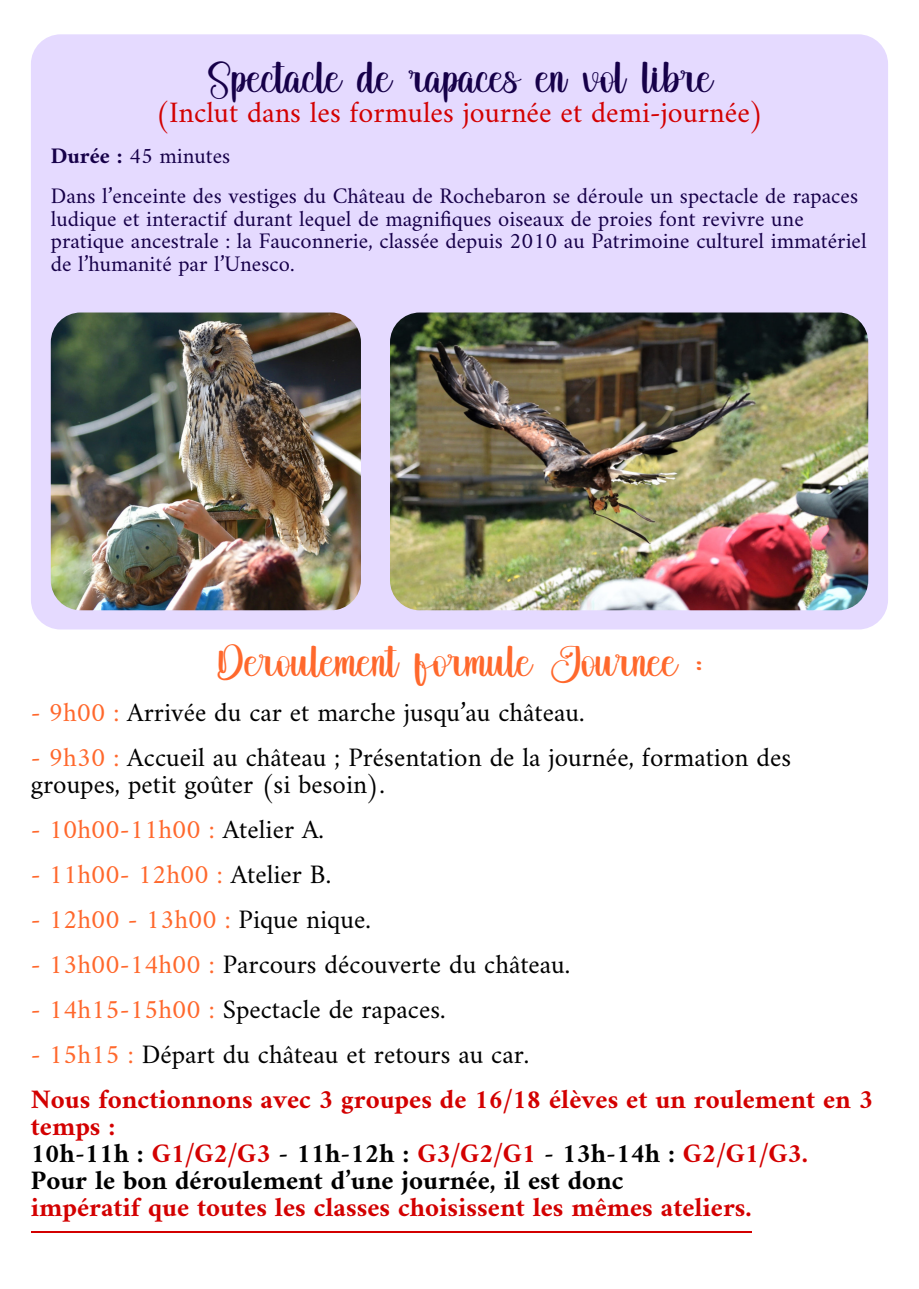
<style>
.page{position:relative;width:919px;height:1289px;background:#fff}
.page>*{position:absolute;margin:0;border:0;box-sizing:border-box;transform-origin:0 0}
.t1{font:45px "Underline";color:#160049}
.t2{font:45px "Underline";color:#ff682c}
.t3{font:30px "Amiri";color:#d30000}
.t4{font:27px/27px "Amiri";color:#000}
.t5{font:700 27px/45px "Amiri";color:#d30000}
.t6{font:700 27px/27px "Amiri";color:#000}
.t7{font:27px "Amiri";color:#ff682c}
.t8{font:22.5px/22.5px "Amiri";color:#160049}
.s1{font-weight:700}
.s2{color:#ff682c}
.s3{color:#000}
.s4{font-weight:400;color:#ff682c}
.s5{font-weight:400;color:#000}
.s6{color:#d30000}
</style>
<div class="page">
<div style="left:31px;top:34px;width:857px;height:595px;background:#e5daff;border-radius:30px"></div>
<hr style="left:31px;top:1231px;width:720px;height:1px;background:#d30000">
<img style="left:51px;top:312px;width:310px;height:298px;border-radius:30px">
<img style="left:390px;top:312px;width:478px;height:298px;border-radius:30px">
<h1 class="t1" style="left:206px;top:53px;width:508px">Spectacle de rapaces en vol libre</h1>
<h2 class="t3" style="left:155px;top:94px;width:610px">(Inclut dans les formules journée et demi-journée)</h2>
<p class="t8" style="left:51px;top:135px;width:808px;line-height:40.5px"><span class="s1">Durée :</span> 45 minutes<br>Dans l’enceinte des vestiges du Château de Rochebaron se déroule un spectacle de rapaces</p>
<p class="t8" style="left:51px;top:207px;width:817px">ludique et interactif durant lequel de magnifiques oiseaux de proies font revivre une pratique ancestrale : la Fauconnerie, classée depuis 2010 au Patrimoine culturel immatériel de l’humanité par l’Unesco.</p>
<h1 class="t2" style="left:216px;top:637px;width:489px">Dрoulement formule Journee :</h1>
<p class="t4" style="left:31px;top:698px;width:555px"><span class="s2">- 9h00 :</span> Arrivée du car et marche jusqu’au château.</p>
<p class="t4" style="left:31px;top:743px;width:761px"><span class="s2">- 9h30 :</span> Accueil au château ; Présentation de la journée, formation des groupes, petit goûter (si besoin).</p>
<p class="t7" style="left:31px;top:812px;width:294px">- 10h00-11h00 : <span class="s3">Atelier A.</span></p>
<p class="t7" style="left:31px;top:857px;width:302px">- 11h00- 12h00 : <span class="s3">Atelier B.</span></p>
<p class="t7" style="left:31px;top:902px;width:341px">- 12h00 - 13h00 : <span class="s3">Pique nique.</span></p>
<p class="t4" style="left:31px;top:950px;width:541px"><span class="s2">- 13h00-14h00 :</span> Parcours découverte du château.</p>
<p class="t4" style="left:31px;top:995px;width:416px"><span class="s2">- 14h15-15h00 :</span> Spectacle de rapaces.</p>
<p class="t5" style="left:31px;top:1031px;width:843px"><span class="s4">- 15h15 :</span> <span class="s5">Départ du château et retours au car.<br></span>Nous fonctionnons avec 3 groupes de 16/18 élèves et un roulement en 3</p>
<p class="t6" style="left:31px;top:1112px;width:778px"><span class="s6">temps :<br></span>10h-11h : <span class="s6">G1/G2/G3</span> - 11h-12h : <span class="s6">G3/G2/G1</span> - 13h-14h : <span class="s6">G2/G1/G3.<br></span>Pour le bon déroulement d’une journée, il est donc</p>
<p class="t5" style="left:31px;top:1184px;width:722px">impératif que toutes les classes choisissent les mêmes ateliers.</p>
</div>
